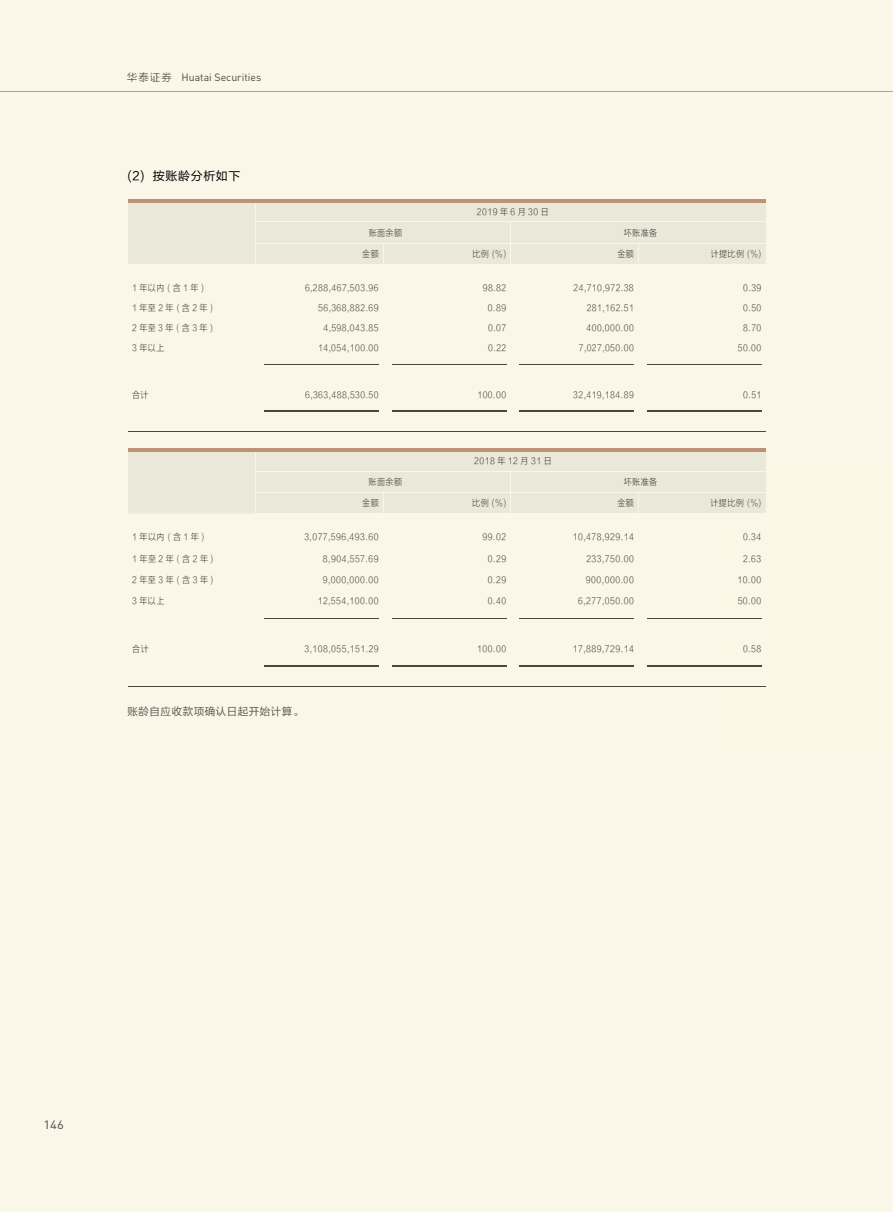
<style>
.page{position:relative;width:893px;height:1212px;background:#faf7e8}
.page>*{position:absolute;margin:0;border:0;box-sizing:border-box;transform-origin:0 0}
.t1{font:12px "FZLTHJW GB1 0";letter-spacing:.05em;color:#000}
.t2{font:12px "DIN Pro";color:#4c4948;scale:1.08 1}
.t3{font:10.5px "DIN Pro";color:#4a4640}
.t4{font:10.5px "FZLTXIHJW GB1 0";letter-spacing:.05em;color:#4a4640}
.t5{font:9px "FZLTXHK";letter-spacing:.05em;color:#4a4640;scale:.9 1}
.t6{font:9px "FZLTXHK";letter-spacing:.295em;color:#4a4640;scale:.9 1}
.t7{font:9px "FZLTXHK";letter-spacing:.3em;color:#4a4640;scale:.9 1}
.s1{font-family:"FZLTXHK"}
</style>
<div class="page">
<hr style="left:0;top:91px;width:893px;height:1px;background:#a6a59b">
<svg style="left:128px;top:202px;width:638px;height:210px"></svg>
<hr style="left:128px;top:431px;width:127px;height:1px;background:#4a4640">
<hr style="left:255px;top:431px;width:128px;height:1px;background:#4a4640">
<hr style="left:383px;top:431px;width:128px;height:1px;background:#4a4640">
<hr style="left:511px;top:431px;width:127px;height:1px;background:#4a4640">
<hr style="left:638px;top:431px;width:128px;height:1px;background:#4a4640">
<hr style="left:128px;top:199px;width:127px;height:3px;background:#be9375">
<hr style="left:255px;top:199px;width:128px;height:3px;background:#be9375">
<hr style="left:383px;top:199px;width:128px;height:3px;background:#be9375">
<hr style="left:511px;top:199px;width:127px;height:3px;background:#be9375">
<hr style="left:638px;top:199px;width:128px;height:3px;background:#be9375">
<hr style="left:264px;top:364px;width:115px;height:1px;background:#4a4640">
<hr style="left:392px;top:364px;width:115px;height:1px;background:#4a4640">
<hr style="left:520px;top:364px;width:114px;height:1px;background:#4a4640">
<hr style="left:647px;top:364px;width:115px;height:1px;background:#4a4640">
<hr style="left:264px;top:410px;width:115px;height:1px;background:#4a4640">
<hr style="left:264px;top:412px;width:115px;height:1px;background:#4a4640">
<hr style="left:392px;top:410px;width:115px;height:1px;background:#4a4640">
<hr style="left:392px;top:412px;width:115px;height:1px;background:#4a4640">
<hr style="left:520px;top:410px;width:114px;height:1px;background:#4a4640">
<hr style="left:520px;top:412px;width:114px;height:1px;background:#4a4640">
<hr style="left:647px;top:410px;width:115px;height:1px;background:#4a4640">
<hr style="left:647px;top:412px;width:115px;height:1px;background:#4a4640">
<svg style="left:128px;top:451px;width:638px;height:216px"></svg>
<hr style="left:128px;top:686px;width:127px;height:1px;background:#4a4640">
<hr style="left:255px;top:686px;width:128px;height:1px;background:#4a4640">
<hr style="left:383px;top:686px;width:128px;height:1px;background:#4a4640">
<hr style="left:511px;top:686px;width:127px;height:1px;background:#4a4640">
<hr style="left:638px;top:686px;width:128px;height:1px;background:#4a4640">
<hr style="left:128px;top:448px;width:127px;height:3px;background:#be9375">
<hr style="left:255px;top:448px;width:128px;height:3px;background:#be9375">
<hr style="left:383px;top:448px;width:128px;height:3px;background:#be9375">
<hr style="left:511px;top:448px;width:127px;height:3px;background:#be9375">
<hr style="left:638px;top:448px;width:128px;height:3px;background:#be9375">
<hr style="left:264px;top:618px;width:115px;height:1px;background:#4a4640">
<hr style="left:392px;top:618px;width:115px;height:1px;background:#4a4640">
<hr style="left:520px;top:618px;width:114px;height:1px;background:#4a4640">
<hr style="left:647px;top:618px;width:115px;height:1px;background:#4a4640">
<hr style="left:264px;top:665px;width:115px;height:1px;background:#4a4640">
<hr style="left:264px;top:667px;width:115px;height:1px;background:#4a4640">
<hr style="left:392px;top:665px;width:115px;height:1px;background:#4a4640">
<hr style="left:392px;top:667px;width:115px;height:1px;background:#4a4640">
<hr style="left:520px;top:665px;width:114px;height:1px;background:#4a4640">
<hr style="left:520px;top:667px;width:114px;height:1px;background:#4a4640">
<hr style="left:647px;top:665px;width:115px;height:1px;background:#4a4640">
<hr style="left:647px;top:667px;width:115px;height:1px;background:#4a4640">
<p class="t3" style="left:127px;top:70px;width:136px"><span class="s1">华泰证券</span> Huatai Securities</p>
<h1 class="t1" style="left:128px;top:170px;width:114px">(2) 按账龄分析如下</h1>
<p class="t6" style="left:477px;top:206px;width:81px">2019年6月30日</p>
<p class="t5" style="left:369px;top:228px;width:39px">账面余额</p>
<p class="t5" style="left:624px;top:228px;width:39px">坏账准备</p>
<p class="t5" style="left:362px;top:249px;width:20px">金额</p>
<p class="t5" style="left:472px;top:249px;width:39px">比例 (%)</p>
<p class="t5" style="left:617px;top:249px;width:20px">金额</p>
<p class="t5" style="left:711px;top:249px;width:58px">计提比例 (%)</p>
<p class="t5" style="left:132px;top:283px;width:81px">1年以内 (含1年)</p>
<p class="t5" style="left:305px;top:283px;width:83px">6,288,467,503.96</p>
<p class="t5" style="left:483px;top:283px;width:28px">98.82</p>
<p class="t5" style="left:574px;top:283px;width:69px">24,710,972.38</p>
<p class="t5" style="left:743px;top:283px;width:22px">0.39</p>
<p class="t6" style="left:132px;top:303px;width:91px">1年至2年 (含2年)</p>
<p class="t5" style="left:318px;top:303px;width:69px">56,368,882.69</p>
<p class="t5" style="left:488px;top:303px;width:22px">0.89</p>
<p class="t5" style="left:587px;top:303px;width:54px">281,162.51</p>
<p class="t5" style="left:743px;top:303px;width:22px">0.50</p>
<p class="t6" style="left:132px;top:323px;width:91px">2年至3年 (含3年)</p>
<p class="t5" style="left:323px;top:323px;width:63px">4,598,043.85</p>
<p class="t5" style="left:488px;top:323px;width:22px">0.07</p>
<p class="t5" style="left:586px;top:323px;width:54px">400,000.00</p>
<p class="t5" style="left:743px;top:323px;width:22px">8.70</p>
<p class="t5" style="left:132px;top:343px;width:37px">3 年以上</p>
<p class="t5" style="left:318px;top:343px;width:69px">14,054,100.00</p>
<p class="t5" style="left:488px;top:343px;width:22px">0.22</p>
<p class="t5" style="left:579px;top:343px;width:63px">7,027,050.00</p>
<p class="t5" style="left:738px;top:343px;width:28px">50.00</p>
<p class="t5" style="left:132px;top:390px;width:20px">合计</p>
<p class="t5" style="left:305px;top:390px;width:83px">6,363,488,530.50</p>
<p class="t5" style="left:477px;top:390px;width:34px">100.00</p>
<p class="t5" style="left:573px;top:390px;width:69px">32,419,184.89</p>
<p class="t5" style="left:743px;top:390px;width:22px">0.51</p>
<p class="t5" style="left:474px;top:456px;width:88px">2018 年 12 月 31 日</p>
<p class="t5" style="left:369px;top:477px;width:39px">账面余额</p>
<p class="t5" style="left:624px;top:477px;width:39px">坏账准备</p>
<p class="t5" style="left:362px;top:498px;width:20px">金额</p>
<p class="t5" style="left:472px;top:498px;width:39px">比例 (%)</p>
<p class="t5" style="left:617px;top:498px;width:20px">金额</p>
<p class="t5" style="left:710px;top:498px;width:58px">计提比例 (%)</p>
<p class="t5" style="left:132px;top:532px;width:82px">1年以内 (含1年)</p>
<p class="t5" style="left:304px;top:532px;width:84px">3,077,596,493.60</p>
<p class="t5" style="left:483px;top:532px;width:28px">99.02</p>
<p class="t5" style="left:573px;top:532px;width:69px">10,478,929.14</p>
<p class="t5" style="left:743px;top:532px;width:22px">0.34</p>
<p class="t7" style="left:132px;top:553px;width:92px">1年至2年 (含2年)</p>
<p class="t5" style="left:323px;top:553px;width:64px">8,904,557.69</p>
<p class="t5" style="left:488px;top:553px;width:22px">0.29</p>
<p class="t5" style="left:586px;top:553px;width:54px">233,750.00</p>
<p class="t5" style="left:743px;top:553px;width:22px">2.63</p>
<p class="t7" style="left:132px;top:575px;width:92px">2年至3年 (含3年)</p>
<p class="t5" style="left:323px;top:575px;width:64px">9,000,000.00</p>
<p class="t5" style="left:488px;top:575px;width:22px">0.29</p>
<p class="t5" style="left:586px;top:575px;width:55px">900,000.00</p>
<p class="t5" style="left:738px;top:575px;width:28px">10.00</p>
<p class="t5" style="left:132px;top:596px;width:38px">3 年以上</p>
<p class="t5" style="left:318px;top:596px;width:69px">12,554,100.00</p>
<p class="t5" style="left:488px;top:596px;width:22px">0.40</p>
<p class="t5" style="left:578px;top:596px;width:63px">6,277,050.00</p>
<p class="t5" style="left:738px;top:596px;width:28px">50.00</p>
<p class="t5" style="left:132px;top:644px;width:20px">合计</p>
<p class="t5" style="left:304px;top:644px;width:84px">3,108,055,151.29</p>
<p class="t5" style="left:477px;top:644px;width:34px">100.00</p>
<p class="t5" style="left:573px;top:644px;width:69px">17,889,729.14</p>
<p class="t5" style="left:743px;top:644px;width:22px">0.58</p>
<p class="t4" style="left:128px;top:705px;width:177px">账龄自应收款项确认日起开始计算。</p>
<h1 class="t2" style="left:43px;top:1117px;width:20px">146</h1>
</div>
